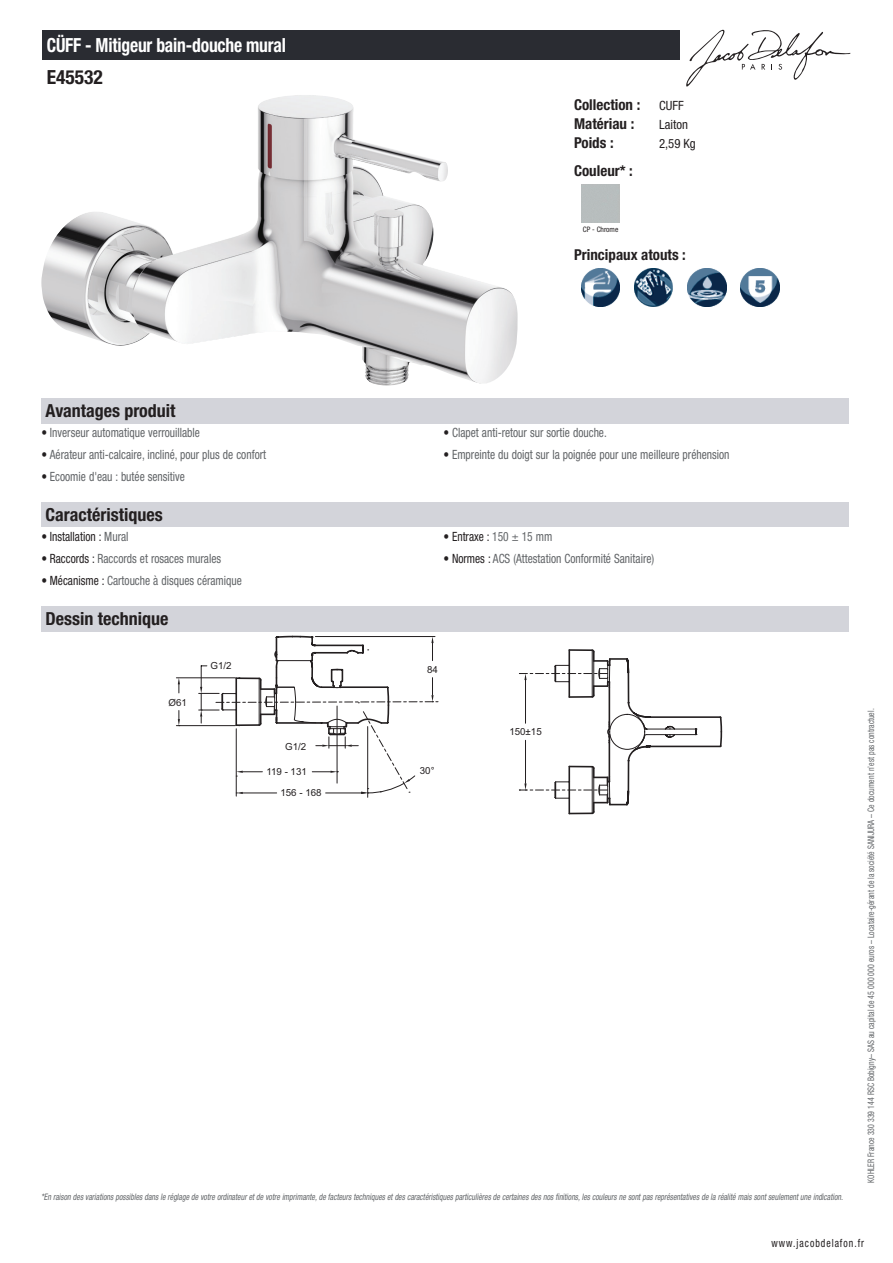
<style>
.page{position:relative;width:893px;height:1263px;background:#fff}
.page>*{position:absolute;margin:0;border:0;box-sizing:border-box;transform-origin:0 0}
.t1{font:700 condensed 19.5px "Helvetica Neue LT Std";letter-spacing:-.01em;color:#fff;scale:.9 1}
.t2{font:700 condensed 19.5px "Helvetica Neue LT Std";color:#231f20}
.t3{font:700 condensed 18px "Helvetica Neue LT Std";color:#231f20}
.t4{font:700 condensed 15px "Helvetica Neue LT Std";color:#231f20}
.t5{font:condensed 12.75px "Helvetica Neue LT Std";color:#626568;scale:.9 1}
.t6{font:condensed 12.75px "Helvetica Neue LT Std";color:#231f20;scale:.9 1}
.t7{font:condensed 12.75px "Helvetica Neue LT Std";color:#231f20}
.t8{font:condensed 11.25px "Helvetica Neue LT Std";letter-spacing:.1em;color:#231f20;scale:.87 1}
.t9{font:9.75px "Arial";color:#231f20}
.t10{font:italic condensed 9px "Helvetica Neue LT Std";color:#626568;scale:.87 1}
.t11{font:condensed 9px "Helvetica Neue LT Std";color:#626568;scale:.87 1}
.t12{font:condensed 7.5px "Helvetica Neue LT Std";color:#231f20}
.s1{color:#231f20}
.s2{color:#626568}
</style>
<div class="page">
<svg style="left:686px;top:30px;width:164px;height:57px"></svg>
<img style="left:41px;top:95px;width:477px;height:291px">
<img style="left:581px;top:269px;width:39px;height:38px">
<img style="left:635px;top:269px;width:38px;height:38px">
<img style="left:688px;top:269px;width:38px;height:38px">
<img style="left:741px;top:269px;width:38px;height:38px">
<div style="left:41px;top:398px;width:808px;height:26px;background:#d3d4da"></div>
<div style="left:41px;top:502px;width:808px;height:26px;background:#d3d4da"></div>
<div style="left:41px;top:606px;width:808px;height:25px;background:#d3d4da"></div>
<hr style="left:176px;top:677px;width:59px;height:1px;background:#231f20">
<hr style="left:176px;top:725px;width:59px;height:1px;background:#231f20">
<svg style="left:178px;top:678px;width:2px;height:15px"></svg>
<svg style="left:178px;top:710px;width:2px;height:16px"></svg>
<svg style="left:199px;top:636px;width:523px;height:178px"></svg>
<div style="left:43px;top:30px;width:637px;height:30px;background:#2a2c32"></div>
<h1 class="t1" style="left:47px;top:33px;width:267px">CÜFF - Mitigeur bain-douche mural</h1>
<h1 class="t2" style="left:47px;top:65px;width:58px">E45532</h1>
<p class="t4" style="left:574px;top:95px;width:68px">Collection :</p>
<p class="t7" style="left:659px;top:98px;width:26px">CUFF</p>
<p class="t4" style="left:574px;top:115px;width:62px">Matériau :</p>
<p class="t7" style="left:659px;top:117px;width:30px">Laiton</p>
<p class="t4" style="left:574px;top:134px;width:41px">Poids :</p>
<p class="t7" style="left:659px;top:136px;width:38px">2,59 Kg</p>
<p class="t4" style="left:574px;top:162px;width:60px">Couleur* :</p>
<p class="t12" style="left:583px;top:225px;width:37px">CP - Chrome</p>
<p class="t4" style="left:574px;top:246px;width:113px">Principaux atouts :</p>
<h2 class="t3" style="left:46px;top:400px;width:131px">Avantages produit</h2>
<p class="t5" style="left:41px;top:425px;width:178px"><span class="s1">•</span> Inverseur automatique verrouillable</p>
<p class="t5" style="left:444px;top:425px;width:183px"><span class="s1">•</span> Clapet anti-retour sur sortie douche.</p>
<p class="t5" style="left:41px;top:447px;width:251px"><span class="s1">•</span> Aérateur anti-calcaire, incliné, pour plus de confort</p>
<p class="t5" style="left:444px;top:447px;width:319px"><span class="s1">•</span> Empreinte du doigt sur la poignée pour une meilleure préhension</p>
<p class="t5" style="left:41px;top:469px;width:161px"><span class="s1">•</span> Ecoomie d'eau : butée sensitive</p>
<h2 class="t3" style="left:46px;top:504px;width:119px">Caractéristiques</h2>
<p class="t6" style="left:41px;top:529px;width:98px">• Installation : <span class="s2">Mural</span></p>
<p class="t6" style="left:444px;top:529px;width:122px">• Entraxe : <span class="s2">150 ± 15 mm</span></p>
<p class="t5" style="left:41px;top:551px;width:201px"><span class="s1">• Raccords :</span> Raccords et rosaces murales</p>
<p class="t5" style="left:444px;top:551px;width:236px"><span class="s1">• Normes :</span> ACS (Attestation Conformité Sanitaire)</p>
<p class="t5" style="left:41px;top:573px;width:224px"><span class="s1">• Mécanisme :</span> Cartouche à disques céramique</p>
<h2 class="t3" style="left:46px;top:608px;width:124px">Dessin technique</h2>
<p class="t9" style="left:169px;top:696px;width:20px">Ø61</p>
<p class="t9" style="left:211px;top:659px;width:23px">G1/2</p>
<p class="t9" style="left:285px;top:740px;width:23px">G1/2</p>
<p class="t9" style="left:427px;top:664px;width:12px">84</p>
<p class="t9" style="left:266px;top:765px;width:42px">119 - 131</p>
<p class="t9" style="left:420px;top:764px;width:16px">30°</p>
<p class="t9" style="left:280px;top:786px;width:43px">156 - 168</p>
<p class="t9" style="left:509px;top:725px;width:34px">150±15</p>
<p class="t11" style="left:866px;top:1183px;width:547px;rotate:-90deg">KOHLER France 330 339 144 RSC Bobigny– SAS au capital de 45 000 000 euros – Locataire-gérant de la société SANIJURA – Ce document n’est pas contractuel.</p>
<p class="t10" style="left:41px;top:1191px;width:925px">*En raison desvariationspossiblesdansle réglage de votre ordinateuretde votre imprimante,de facteurstechniquesetdescaractéristiquesparticulièresde certainesdesnosfinitions,lescouleursne sontpasreprésentativesde la réalité maissontseulementune indication.</p>
<p class="t8" style="left:772px;top:1237px;width:108px">www.jacobdelafon.fr</p>
</div>
